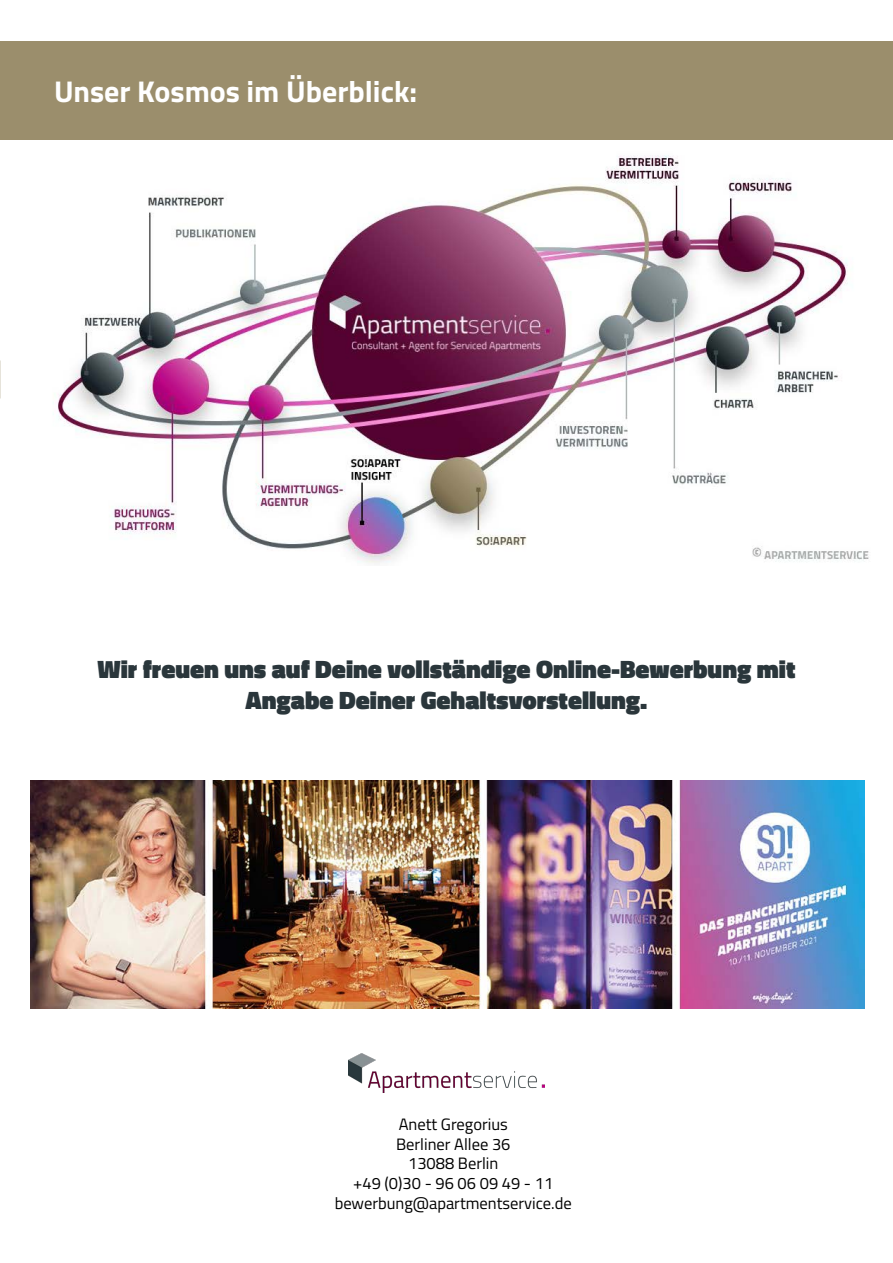
<style>
.page{position:relative;width:893px;height:1263px;background:#fff}
.page>*{position:absolute;margin:0;border:0;box-sizing:border-box;transform-origin:0 0}
.t1{font:700 30px "Titillium";color:#fff}
.t2{font:900 25.5px/30.6px "Titillium";color:#2a363b;text-align:center}
.t3{font:16.5px/19.8px "Titillium";color:#000;text-align:center}
</style>
<div class="page">
<div style="left:0;top:42px;width:893px;height:98px;background:#9b8e6c"></div>
<img style="left:53px;top:155px;width:816px;height:408px">
<img style="left:349px;top:1053px;width:195px;height:39px">
<img style="left:31px;top:780px;width:833px;height:228px">
<h1 class="t1" style="left:54px;top:69px;width:365px">Unser Kosmos im Überblick:</h1>
<h2 class="t2" style="left:98px;top:654px;width:699px">Wir freuen uns auf Deine vollständige Online-Bewerbung mit<br>Angabe Deiner Gehaltsvorstellung.</h2>
<p class="t3" style="left:335px;top:1113px;width:239px">Anett Gregorius<br>Berliner Allee 36<br>13088 Berlin<br>+49 (0)30 - 96 06 09 49 - 11 bewerbung@apartmentservice.de</p>
</div>
